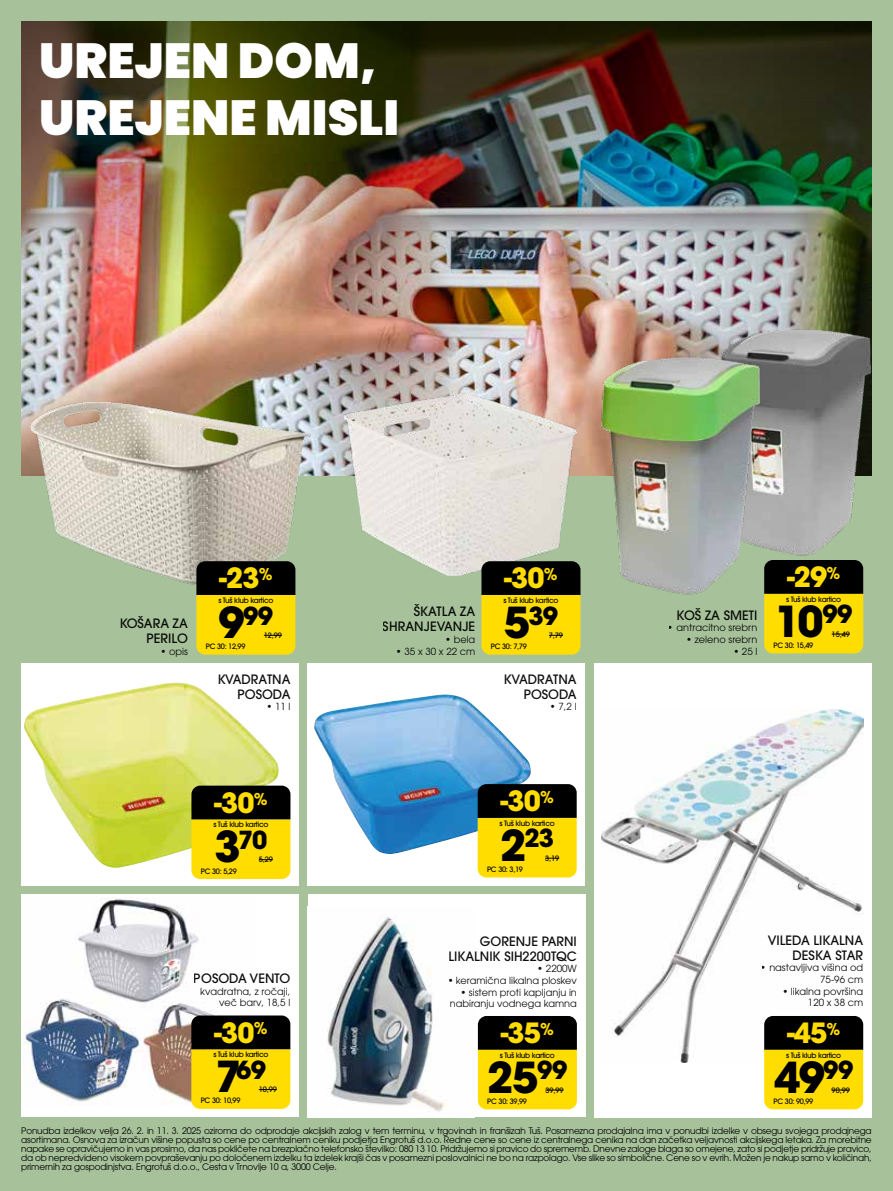
<style>
.page{position:relative;width:893px;height:1191px;background:#a7c29a}
.page>*{position:absolute;margin:0;border:0;box-sizing:border-box;transform-origin:0 0}
.t1{font:900 49.2px/57.6px "Poppins";color:#fff}
.t2{font:700 42.45px "ITC Avant Garde Pro";color:#000}
.t3{font:700 27.75px "ITC Avant Garde Pro";letter-spacing:-.03em;color:#fd0}
.t4{font:700 24.75px "ITC Avant Garde Pro";letter-spacing:-.03em;color:#000}
.t5{font:500 12.9px/15px "ITC Avant Garde Pro";color:#000;text-align:right}
.t6{font:9.75px/11.7px "ITC Avant Garde Pro";color:#000;text-align:right}
.t7{font:9px/9px "ITC Avant Garde Pro";letter-spacing:-.02em;color:#000;text-align:justify}
.t8{font:500 7.35px "ITC Avant Garde Pro";letter-spacing:-.04em;color:#000}
.s1{font-size:42.45px}
</style>
<div class="page">
<div style="left:21px;top:663px;width:278px;height:223px;background:#fff"></div>
<div style="left:308px;top:663px;width:277px;height:223px;background:#fff"></div>
<div style="left:21px;top:894px;width:278px;height:223px;background:#fff"></div>
<div style="left:594px;top:663px;width:278px;height:454px;background:#fff"></div>
<img style="left:601px;top:709px;width:262px;height:354px">
<svg style="left:764px;top:1016px;width:99px;height:93px;background:#a38d02"></svg>
<div style="left:308px;top:894px;width:277px;height:223px;background:#fff"></div>
<img style="left:327px;top:917px;width:121px;height:195px">
<svg style="left:478px;top:1016px;width:99px;height:93px;background:#a38d02"></svg>
<img style="left:21px;top:21px;width:851px;height:454px">
<img style="left:702px;top:313px;width:170px;height:243px">
<img style="left:23px;top:682px;width:256px;height:186px">
<img style="left:314px;top:694px;width:217px;height:160px">
<img style="left:585px;top:345px;width:194px;height:250px">
<img style="left:23px;top:897px;width:197px;height:207px">
<svg style="left:478px;top:784px;width:99px;height:93px;background:#a28d02"></svg>
<svg style="left:191px;top:785px;width:99px;height:94px;background:#a38e03"></svg>
<svg style="left:764px;top:560px;width:99px;height:93px;background:#a28d01"></svg>
<svg style="left:191px;top:1015px;width:99px;height:93px;background:#a28d03"></svg>
<img style="left:344px;top:394px;width:233px;height:181px">
<img style="left:27px;top:372px;width:289px;height:216px">
<svg style="left:481px;top:561px;width:99px;height:93px;background:#a28d02"></svg>
<svg style="left:196px;top:561px;width:99px;height:93px;background:#a28c01"></svg>
<img style="left:22px;top:21px;width:850px;height:260px">
<h1 class="t1" style="left:39px;top:32px;width:362px">UREJEN DOM,<br>UREJENE MISLI</h1>
<h3 class="t5" style="left:119px;top:615px;width:70px">KOŠARA ZA<br>PERILO</h3>
<p class="t6" style="left:161px;top:645px;width:29px">• opis</p>
<h3 class="t3" style="left:219px;top:559px;width:55px">-23<sup>%</sup></h3>
<h3 class="t4" style="left:219px;top:599px;width:56px"><span class="s1">9</span>99</h3>
<p class="t8" style="left:218px;top:595px;width:57px">s Tuš klub kartico</p>
<p class="t8" style="left:264px;top:630px;width:20px">12,99</p>
<p class="t8" style="left:206px;top:642px;width:41px">PC 30: 12,99</p>
<h3 class="t5" style="left:383px;top:604px;width:94px">ŠKATLA ZA<br>SHRANJEVANJE</h3>
<p class="t6" style="left:445px;top:633px;width:32px">• bela</p>
<p class="t6" style="left:396px;top:645px;width:81px">• 35 x 30 x 22 cm</p>
<h3 class="t3" style="left:504px;top:559px;width:55px">-30<sup>%</sup></h3>
<h3 class="t4" style="left:504px;top:599px;width:56px"><span class="s1">5</span>39</h3>
<p class="t8" style="left:503px;top:595px;width:57px">s Tuš klub kartico</p>
<p class="t8" style="left:549px;top:630px;width:16px">7,79</p>
<p class="t8" style="left:491px;top:642px;width:37px">PC 30: 7,79</p>
<h3 class="t5" style="left:676px;top:607px;width:82px">KOŠ ZA SMETI</h3>
<p class="t6" style="left:668px;top:621px;width:91px">• antracitno srebrn</p>
<p class="t6" style="left:686px;top:633px;width:73px">• zeleno srebrn</p>
<p class="t6" style="left:733px;top:645px;width:26px">• 25 l</p>
<h3 class="t3" style="left:787px;top:558px;width:55px">-29<sup>%</sup></h3>
<h2 class="t2" style="left:775px;top:592px;width:79px">10<sup>99</sup></h2>
<p class="t8" style="left:786px;top:594px;width:57px">s Tuš klub kartico</p>
<p class="t8" style="left:832px;top:629px;width:20px">15,49</p>
<p class="t8" style="left:774px;top:640px;width:41px">PC 30: 15,49</p>
<h3 class="t5" style="left:217px;top:671px;width:75px">KVADRATNA<br>POSODA</h3>
<p class="t6" style="left:266px;top:701px;width:26px">• 11 l</p>
<h3 class="t5" style="left:504px;top:671px;width:75px">KVADRATNA<br>POSODA</h3>
<p class="t6" style="left:550px;top:701px;width:28px">• 7,2 l</p>
<h3 class="t3" style="left:214px;top:784px;width:55px">-30<sup>%</sup></h3>
<h3 class="t4" style="left:215px;top:823px;width:54px"><span class="s1">3</span>70</h3>
<p class="t8" style="left:213px;top:820px;width:57px">s Tuš klub kartico</p>
<p class="t8" style="left:259px;top:854px;width:16px">5,29</p>
<h3 class="t3" style="left:500px;top:782px;width:55px">-30<sup>%</sup></h3>
<h3 class="t4" style="left:500px;top:821px;width:56px"><span class="s1">2</span>23</h3>
<p class="t8" style="left:500px;top:818px;width:57px">s Tuš klub kartico</p>
<p class="t8" style="left:545px;top:853px;width:16px">3,19</p>
<p class="t8" style="left:201px;top:866px;width:37px">PC 30: 5,29</p>
<p class="t8" style="left:487px;top:864px;width:37px">PC 30: 3,19</p>
<h3 class="t5" style="left:194px;top:970px;width:98px">POSODA VENTO</h3>
<p class="t6" style="left:200px;top:985px;width:92px">kvadratna, z ročaji, več barv, 18,5 l</p>
<h3 class="t5" style="left:448px;top:933px;width:130px">GORENJE PARNI<br>LIKALNIK SIH2200TQC</h3>
<p class="t6" style="left:537px;top:962px;width:41px">• 2200W</p>
<p class="t6" style="left:447px;top:974px;width:131px">• keramična likalna ploskev</p>
<p class="t6" style="left:450px;top:986px;width:129px">• sistem proti kapljanju in nabiranju vodnega kamna</p>
<h3 class="t5" style="left:768px;top:932px;width:97px">VILEDA LIKALNA<br>DESKA STAR</h3>
<p class="t6" style="left:761px;top:961px;width:104px">• nastavljiva višina od<br>75-96 cm</p>
<p class="t6" style="left:782px;top:985px;width:82px">• likalna površina<br>120 x 38 cm</p>
<h3 class="t3" style="left:214px;top:1013px;width:55px">-30<sup>%</sup></h3>
<h3 class="t4" style="left:216px;top:1053px;width:52px"><span class="s1">7</span>69</h3>
<p class="t8" style="left:213px;top:1050px;width:57px">s Tuš klub kartico</p>
<p class="t8" style="left:259px;top:1084px;width:20px">10,99</p>
<h3 class="t3" style="left:501px;top:1014px;width:55px">-35<sup>%</sup></h3>
<h2 class="t2" style="left:487px;top:1048px;width:82px">25<sup>99</sup></h2>
<p class="t8" style="left:500px;top:1050px;width:57px">s Tuš klub kartico</p>
<p class="t8" style="left:545px;top:1085px;width:20px">39,99</p>
<h3 class="t3" style="left:787px;top:1014px;width:55px">-45<sup>%</sup></h3>
<h2 class="t2" style="left:774px;top:1048px;width:81px">49<sup>99</sup></h2>
<p class="t8" style="left:786px;top:1050px;width:57px">s Tuš klub kartico</p>
<p class="t8" style="left:832px;top:1085px;width:20px">90,99</p>
<p class="t8" style="left:201px;top:1096px;width:41px">PC 30: 10,99</p>
<p class="t8" style="left:487px;top:1096px;width:41px">PC 30: 39,99</p>
<p class="t8" style="left:774px;top:1096px;width:41px">PC 30: 90,99</p>
<p class="t7" style="left:21px;top:1125px;width:852px">Ponudba izdelkov velja 26. 2. in 11. 3. 2025 oziroma do odprodaje akcijskih zalog v tem terminu, v trgovinah in franšizah Tuš. Posamezna prodajalna ima v ponudbi izdelke v obsegu svojega prodajnega asortimana. Osnova za izračun višine popusta so cene po centralnem ceniku podjetja Engrotuš d.o.o. Redne cene so cene iz centralnega cenika na dan začetka veljavnosti akcijskega letaka. Za morebitne napake se opravičujemo in vas prosimo, da nas pokličete na brezplačno telefonsko številko: 080 13 10. Pridržujemo si pravico do sprememb. Dnevne zaloge blaga so omejene, zato si podjetje pridržuje pravico, da ob nepredvideno visokem povpraševanju po določenem izdelku ta izdelek krajši čas v posamezni poslovalnici ne bo na razpolago. Vse slike so simbolične. Cene so v evrih. Možen je nakup samo v količinah, primernih za gospodinjstva. Engrotuš d.o.o., Cesta v Trnovlje 10 a, 3000 Celje.</p>
</div>
